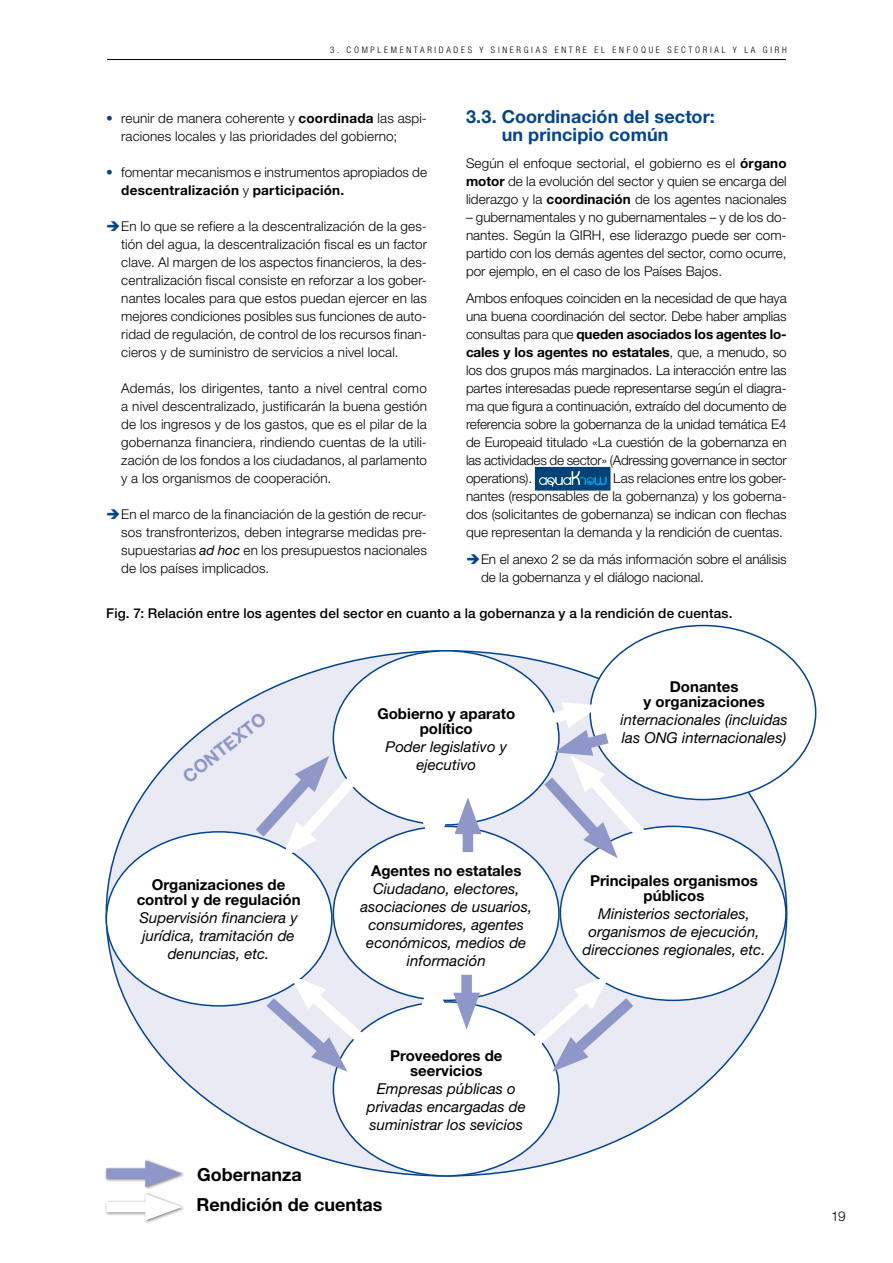
<style>
.page{position:relative;width:893px;height:1263px;background:#fff}
.page>*{position:absolute;margin:0;border:0;box-sizing:border-box;transform-origin:0 0}
.t1{font:700 18px/18px "Helvetica Neue LT Std";letter-spacing:.005em;color:#004494;text-align:center}
.t2{font:700 18px "Helvetica Neue LT Std";color:#000}
.t3{font:700 18px "Helvetica Neue LT Std";color:#8e97c7}
.t4{font:italic 15px/18px "Helvetica Neue LT Std";color:#000;text-align:center}
.t5{font:700 15px/15px "Helvetica Neue LT Std";color:#000;text-align:center}
.t6{font:300 13.5px/18px "Helvetica Neue LT Std";color:#000;text-align:justify}
.t7{font:500 13.5px "Helvetica Neue LT Std";letter-spacing:.01em;color:#000}
.t8{font:300 condensed 9px "Helvetica Neue LT Std";letter-spacing:.3em;color:#000}
.s1{color:#004494}
.s2{font-weight:700}
.s3{font-weight:400;font-style:italic}
</style>
<div class="page">
<hr style="left:107px;top:59px;width:679px;height:1px;background:#000">
<svg style="left:535px;top:467px;width:75px;height:24px"></svg>
<div style="left:106px;top:651px;width:681px;height:525px;background:#e9eaf4;border-radius:50%"></div>
<div style="left:333px;top:826px;width:226px;height:174px;background:#fff;border-radius:50%"></div>
<div style="left:333px;top:651px;width:226px;height:174px;background:#fff;border-radius:50%"></div>
<div style="left:590px;top:625px;width:226px;height:174px;background:#fff;border-radius:50%"></div>
<div style="left:333px;top:1002px;width:226px;height:174px;background:#fff;border-radius:50%"></div>
<div style="left:560px;top:826px;width:226px;height:174px;background:#fff;border-radius:50%"></div>
<div style="left:106px;top:832px;width:226px;height:174px;background:#fff;border-radius:50%"></div>
<svg style="left:245px;top:756px;width:124px;height:102px"></svg>
<div style="left:463px;top:819px;width:10px;height:33px;background:#8e97c7"></div>
<svg style="left:454px;top:797px;width:27px;height:37px"></svg>
<svg style="left:421px;top:822px;width:27px;height:8px"></svg>
<div style="left:461px;top:975px;width:11px;height:33px;background:#8e97c7"></div>
<svg style="left:453px;top:993px;width:27px;height:36px"></svg>
<svg style="left:420px;top:997px;width:27px;height:8px"></svg>
<svg style="left:533px;top:698px;width:124px;height:160px"></svg>
<svg style="left:255px;top:974px;width:130px;height:98px"></svg>
<svg style="left:515px;top:974px;width:129px;height:98px"></svg>
<div style="left:104px;top:1158px;width:82px;height:32px;background:#000;opacity:.5"></div>
<div style="left:106px;top:1168px;width:55px;height:11px;background:#8e97c7"></div>
<svg style="left:145px;top:1160px;width:37px;height:27px"></svg>
<div style="left:104px;top:1191px;width:82px;height:33px;background:#000;opacity:.5"></div>
<div style="left:106px;top:1202px;width:55px;height:10px;background:#fff"></div>
<svg style="left:145px;top:1194px;width:37px;height:26px"></svg>
<p class="t8" style="left:330px;top:45px;width:435px">3.C OMPLEMENTARIDADES Y SINERGIAS ENTRE EL ENFOQUE SECTORIAL Y LAGIR</p>
<p class="t8" style="left:782px;top:45px;width:6px">H</p>
<p class="t6" style="left:121px;top:109px;width:307px;text-indent:-15px"><span class="s1">•</span> reunir de manera coherente y <span class="s2">coordinada</span> las aspi&shy;raciones locales y las prioridades del gobierno;</p>
<p class="t6" style="left:121px;top:163px;width:307px;text-indent:-15px"><span class="s1">•</span> fomentar mecanismos e instrumentos apropiados de <span class="s2">descentralización</span> y <span class="s2">participación.</span></p>
<p class="t6" style="left:121px;top:217px;width:307px">En lo que se refiere a la descentralización de la ges&shy;tión del agua, la descentralización fiscal es un factor clave. Al margen de los aspectos financieros, la des&shy;centralización fiscal consiste en reforzar a los gober&shy;nantes locales para que estos puedan ejercer en las mejores condiciones posibles sus funciones de auto&shy;ridad de regulación, de control de los recursos finan&shy;cieros y de suministro de servicios a nivel local.</p>
<p class="t6" style="left:121px;top:379px;width:307px">Además, los dirigentes, tanto a nivel central como a nivel descentralizado, justificarán la buena gestión de los ingresos y de los gastos, que es el pilar de la gobernanza financiera, rindiendo cuentas de la utili&shy;zación de los fondos a los ciudadanos, al parlamento y a los organismos de cooperación.</p>
<p class="t6" style="left:121px;top:505px;width:307px">En el marco de la financiación de la gestión de recur&shy;sos transfronterizos, deben integrarse medidas pre&shy;supuestarias <span class="s3">ad hoc</span> en los presupuestos nacionales de los países implicados.</p>
<h1 class="t1" style="left:466px;top:107px;width:250px">3.3. Coordinación del sector: un principio común</h1>
<p class="t6" style="left:466px;top:154px;width:322px">Según el enfoque sectorial, el gobierno es el <span class="s2">órgano motor</span> de la evolución del sector y quien se encarga del liderazgo y la <span class="s2">coordinación</span> de los agentes nacionales</p>
<p class="t6" style="left:466px;top:208px;width:322px">– gubernamentales y no gubernamentales – y de los do&shy;nantes. Según la GIRH, ese liderazgo puede ser com&shy;partido con los demás agentes del sector, como ocurre, por ejemplo, en el caso de los Países Bajos.</p>
<p class="t6" style="left:466px;top:289px;width:322px">Ambos enfoques coinciden en la necesidad de que haya una buena coordinación del sector. Debe haber amplias consultas para que <span class="s2">queden asociados los agentes lo&shy;cales y los agentes no estatales</span>, que, a menudo, so los dos grupos más marginados. La interacción entre las partes interesadas puede representarse según el diagra&shy;ma que figura a continuación, extraído del documento de referencia sobre la gobernanza de la unidad temática E4 de Europeaid titulado «La cuestión de la gobernanza en las actividades de sector» (Adressing governance in sector operations).</p>
<p class="t6" style="left:466px;top:469px;width:322px;text-indent:147px">Las relaciones entre los gober&shy;nantes (responsables de la gobernanza) y los goberna&shy;dos (solicitantes de gobernanza) se indican con flechas que representan la demanda y la rendición de cuentas.</p>
<p class="t6" style="left:481px;top:550px;width:307px">En el anexo 2 se da más información sobre el análisis de la gobernanza y el diálogo nacional.</p>
<p class="t7" style="left:106px;top:605px;width:628px">Fig. 7: Relación entre los agentes del sector en cuanto a la gobernanza y a la rendición de cuentas.</p>
<h1 class="t3" style="left:178px;top:770px;width:97px;rotate:-39deg">ContextO</h1>
<p class="t5" style="left:137px;top:877px;width:165px">Organizaciones de control y de regulación</p>
<p class="t4" style="left:139px;top:908px;width:160px">Supervisión financiera y jurídica, tramitación de denuncias, etc.</p>
<h1 class="t2" style="left:197px;top:1163px;width:106px">Gobernanza</h1>
<p class="t5" style="left:377px;top:706px;width:139px">Gobierno y aparato político</p>
<p class="t4" style="left:386px;top:737px;width:123px">Poder legislativo y ejecutivo</p>
<p class="t5" style="left:371px;top:863px;width:152px">Agentes no estatales</p>
<p class="t4" style="left:360px;top:879px;width:173px">Ciudadano, electores, asociaciones de usuarios, consumidores, agentes económicos, medios de información</p>
<p class="t5" style="left:390px;top:1047px;width:114px">Proveedores de seervicios</p>
<p class="t4" style="left:367px;top:1079px;width:160px">Empresas públicas o privadas encargadas de suministrar los sevicios</p>
<h1 class="t2" style="left:196px;top:1193px;width:187px">Rendición de cuentas</h1>
<p class="t5" style="left:644px;top:679px;width:123px">Donantes<br>y organizaciones</p>
<p class="t4" style="left:621px;top:710px;width:169px;text-align:left">internacionales (incluidas las ONG internacionales)</p>
<p class="t5" style="left:590px;top:873px;width:169px">Principales organismos públicos</p>
<p class="t4" style="left:582px;top:905px;width:184px">Ministerios sectoriales, organismos de ejecución, direcciones regionales, etc.</p>
<p class="t6" style="left:831px;top:1207px;width:16px">19</p>
</div>
